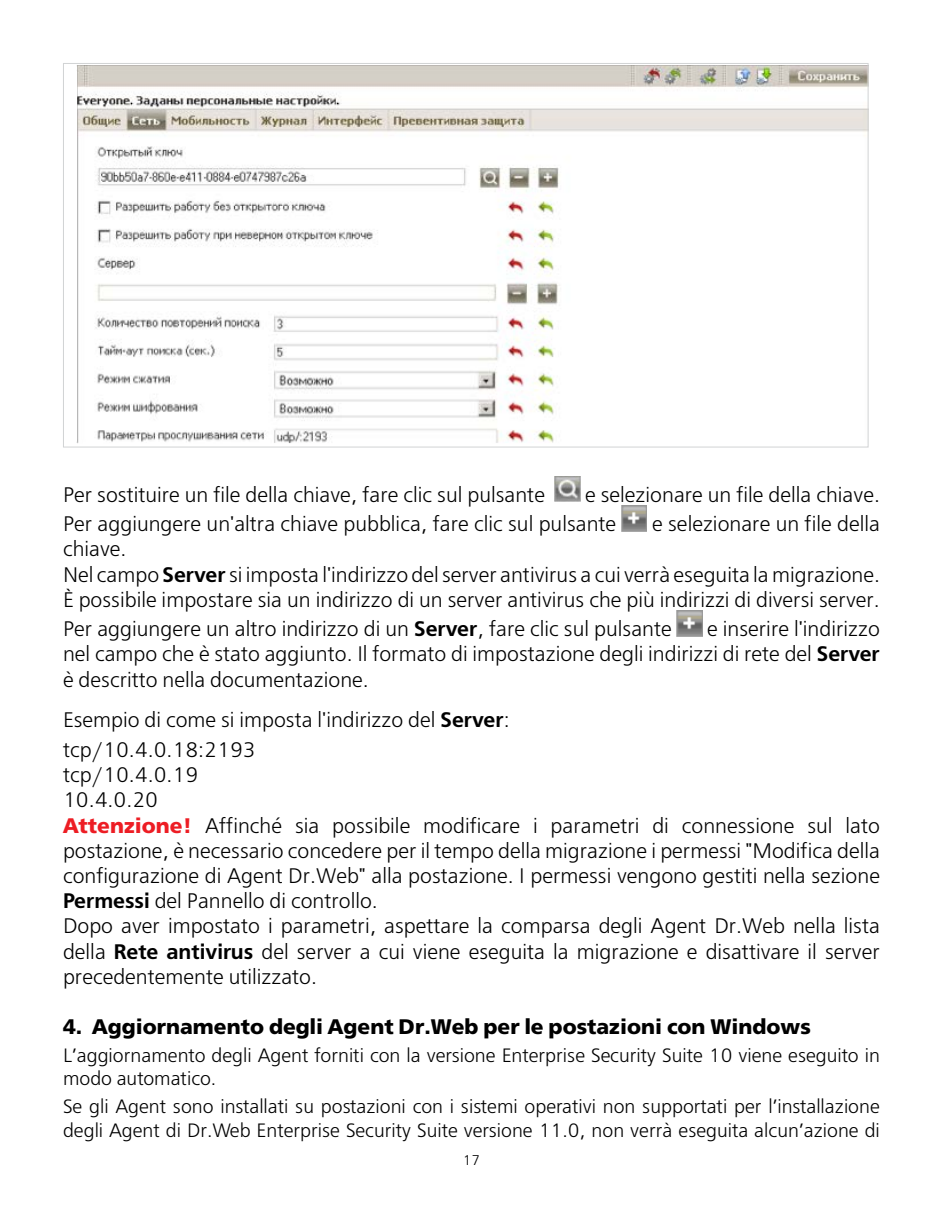
<style>
.page{position:relative;width:943px;height:1206px;background:#fff}
.page>*{position:absolute;margin:0;border:0;box-sizing:border-box;transform-origin:0 0}
.t1{font:300 21px/25.2px "Free Set";color:#000}
.t2{font:700 21px "Free Set";color:#000}
.t3{font:300 19.25px/23.1px "Free Set";color:#000}
.t4{font:300 14px "Free Set";color:#000}
.s1{font-weight:600}
.s2{font-weight:700;color:#ed1d24}
</style>
<div class="page">
<img style="left:77px;top:65px;width:789px;height:378px">
<img style="left:555px;top:476px;width:25px;height:25px">
<img style="left:621px;top:506px;width:26px;height:25px">
<img style="left:677px;top:611px;width:25px;height:25px">
<p class="t1" style="left:63px;top:482px;width:483px">Per sostituire un file della chiave, fare clic sul pulsante</p>
<p class="t1" style="left:63px;top:480px;width:818px;line-height:29.4px;text-indent:522px">e selezionare un file della chiave.<br>Per aggiungere un'altra chiave pubblica, fare clic sul pulsante</p>
<p class="t1" style="left:652px;top:511px;width:229px">e selezionare un file della</p>
<p class="t1" style="left:63px;top:536px;width:818px">chiave.<br>Nel campo <span class="s1">Server</span> si imposta l'indirizzo del server antivirus a cui verrà eseguita la migrazione.<br>È possibile impostare sia un indirizzo di un server antivirus che più indirizzi di diversi server.</p>
<p class="t1" style="left:63px;top:616px;width:610px">Per aggiungere un altro indirizzo di un <span class="s1">Server</span>, fare clic sul pulsante</p>
<p class="t1" style="left:63px;top:616px;width:818px;text-align:justify;text-indent:644px">e inserire l'indirizzo nel campo che è stato aggiunto. Il formato di impostazione degli indirizzi di rete del <span class="s1">Server </span>è descritto nella documentazione.</p>
<p class="t1" style="left:63px;top:704px;width:448px;line-height:30.1px">Esempio di come si imposta l'indirizzo del <span class="s1">Server</span>: tcp/10.4.0.18:2193</p>
<p class="t1" style="left:63px;top:762px;width:818px">tcp/10.4.0.19<br>10.4.0.20<br><span class="s2">Attenzione!</span> Affinché sia possibile modificare i parametri di connessione sul lato postazione, è necessario concedere per il tempo della migrazione i permessi "Modifica della configurazione di Agent Dr.Web" alla postazione. I permessi vengono gestiti nella sezione <span class="s1">Permessi</span> del Pannello di controllo.<br>Dopo aver impostato i parametri, aspettare la comparsa degli Agent Dr.Web nella lista della <span class="s1">Rete antivirus</span> del server a cui viene eseguita la migrazione e disattivare il server precedentemente utilizzato.</p>
<p class="t2" style="left:63px;top:1012px;width:749px">4. Aggiornamento degli Agent Dr.Web per le postazioni con Windows</p>
<p class="t3" style="left:63px;top:1044px;width:818px">L’aggiornamento degli Agent forniti con la versione Enterprise Security Suite 10 viene eseguito in modo automatico.</p>
<p class="t3" style="left:63px;top:1095px;width:818px">Se gli Agent sono installati su postazioni con i sistemi operativi non supportati per l’installazione degli Agent di Dr.Web Enterprise Security Suite versione 11.0, non verrà eseguita alcun’azione di</p>
<p class="t4" style="left:463px;top:1151px;width:19px">17</p>
</div>
